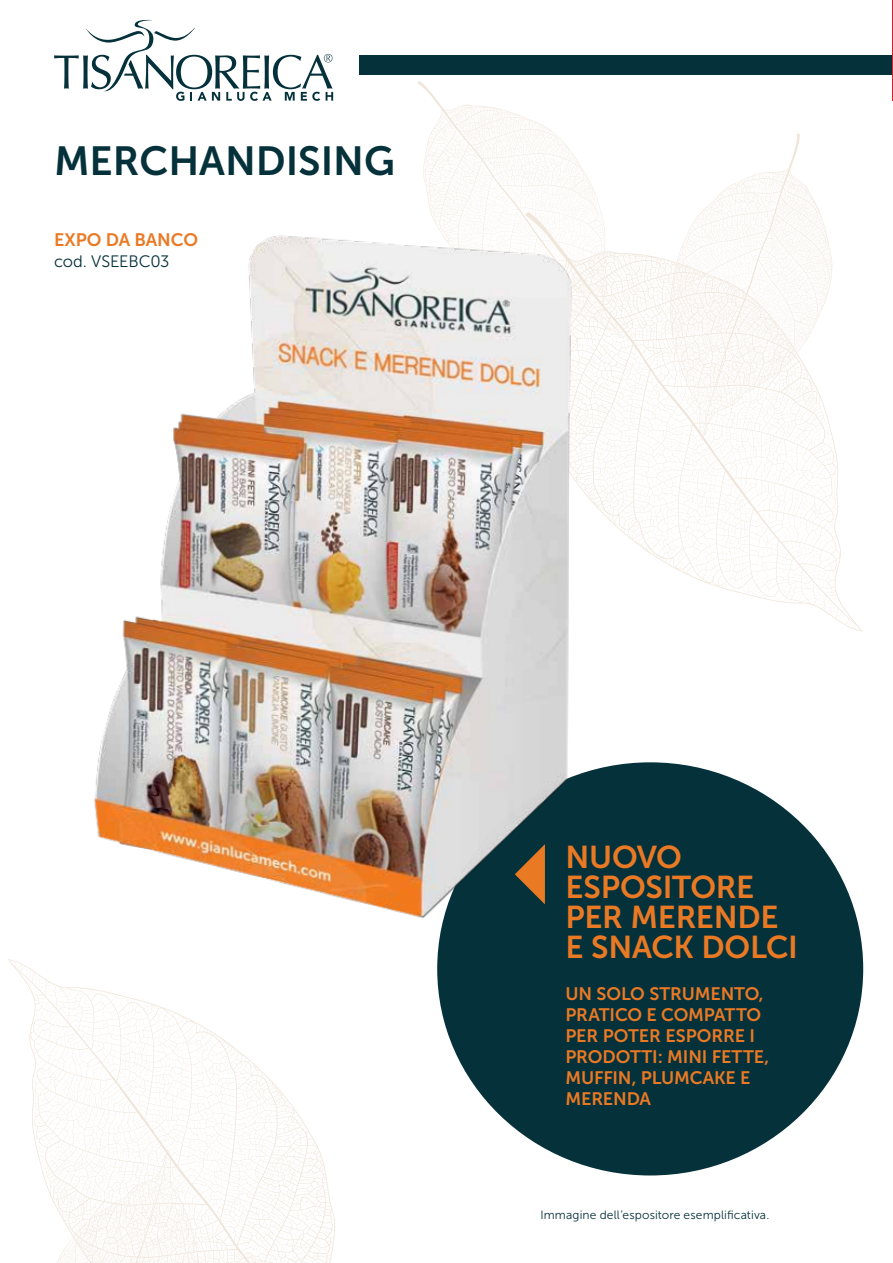
<style>
.page{position:relative;width:893px;height:1263px;background:#fff}
.page>*{position:absolute;margin:0;border:0;box-sizing:border-box;transform-origin:0 0}
.t1{font:40.5px "Museo Sans 700";color:#05313b}
.t2{font:31.5px/30px "Museo Sans 700";letter-spacing:-.01em;color:#ea7924}
.t3{font:18px/21px "Museo Sans 700";letter-spacing:-.005em;color:#ea7924}
.t4{font:16.5px "Museo Sans 300";letter-spacing:-.02em;color:#05313b}
.t5{font:12px "Museo Sans 300";letter-spacing:.01em;color:#05313b}
</style>
<div class="page">
<div style="left:359px;top:55px;width:534px;height:20px;background:#05313b"></div>
<svg style="left:54px;top:19px;width:279px;height:82px"></svg>
<svg style="left:417px;top:81px;width:445px;height:550px"></svg>
<svg style="left:8px;top:959px;width:327px;height:304px"></svg>
<hr style="left:892px;top:0;width:1px;height:101px;background:#d2232a">
<div style="left:437px;top:762px;width:426px;height:413px;background:#05313b;border-radius:50%"></div>
<img style="left:94px;top:205px;width:546px;height:737px">
<h1 class="t1" style="left:54px;top:138px;width:342px">MERCHANDISING</h1>
<p class="t3" style="left:54px;top:229px;width:146px">EXPO DA BANCO</p>
<p class="t4" style="left:54px;top:252px;width:117px">cod. VSEEBC03</p>
<h2 class="t2" style="left:565px;top:842px;width:234px">NUOVO<br>ESPOSITORE<br>PER MERENDE<br>E SNACK DOLCI</h2>
<p class="t3" style="left:565px;top:983px;width:205px">UN SOLO STRUMENTO,<br>PRATICO E COMPATTO<br>PER POTER ESPORRE I<br>PRODOTTI: MINI FETTE,<br>MUFFIN, PLUMCAKE E<br>MERENDA</p>
<p class="t5" style="left:540px;top:1209px;width:230px">Immagine dell’espositore esemplificativa.</p>
</div>
